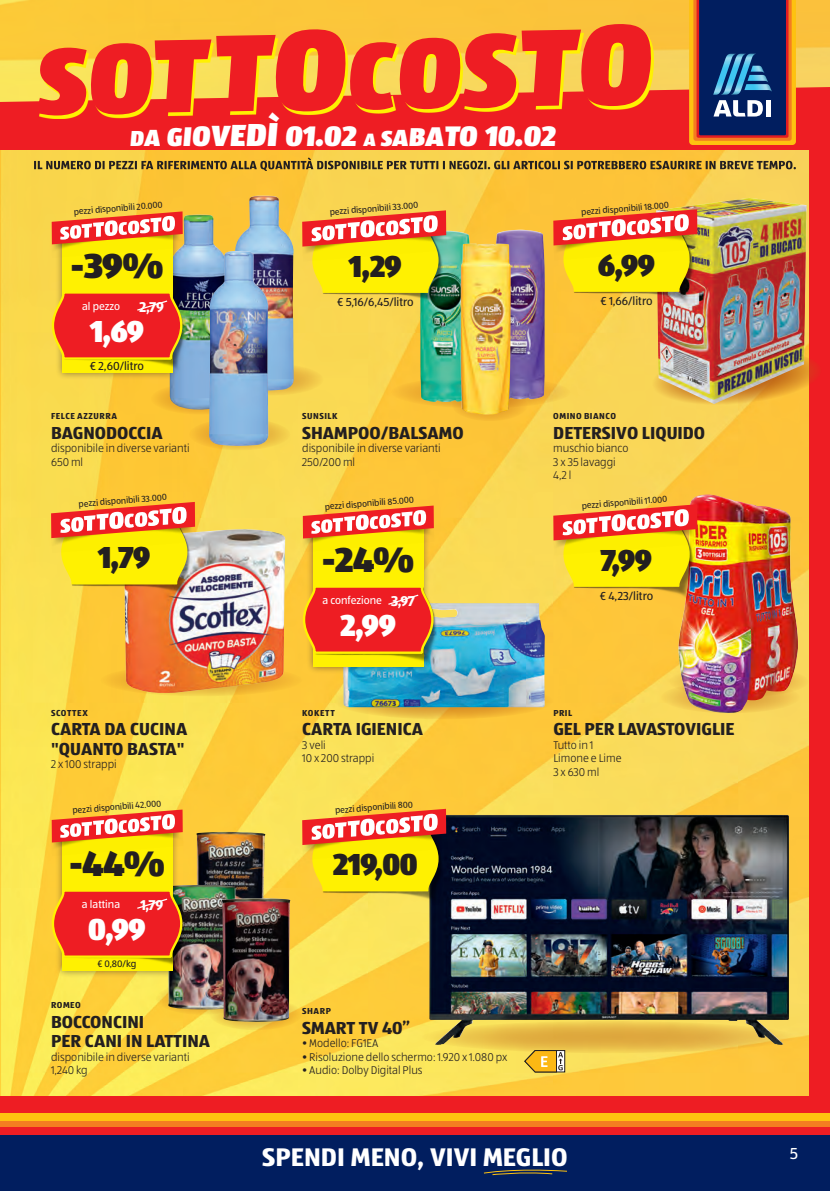
<style>
.page{position:relative;width:830px;height:1191px;background:#fff}
.page>*{position:absolute;margin:0;border:0;box-sizing:border-box;transform-origin:0 0}
.t1{font:900 97.8px "ALDISUEDOT";color:#ee1d23}
.t2{font:900 36px "ALDISUEDOT";color:#231f20}
.t3{font:900 31.5px "ALDISUEDOT";letter-spacing:-.03em;color:#231f20;scale:.95 1}
.t4{font:900 31.5px "ALDISUEDOT";color:#fff;scale:.95 1}
.t5{font:900 29.25px "ALDISUEDOT";color:#fff}
.t6{font:700 26.4px "ALDISUEDOT";color:#fff}
.co_Produktname{font:700 18px "ALDISUEDOT";color:#231f20}
.t7{font:16.5px "ALDISUEDOT";color:#fff}
.t8{font:700 14.7px "ALDISUEDOT";color:#fff;scale:.95 1}
.t9{font:12px "ALDISUEDOT";color:#231f20}
.co_Fliesstext{font:300 11.7px "ALDISUEDOT";color:#231f20}
.t10{font:11.1px "ALDISUEDOT";color:#fff}
.t11{font:9.75px "ALDISUEDOT";color:#231f20}
.Vorpreis{font:9px "ALDISUEDOT";color:#231f20}
.co_Markennamen{font:700 9px "ALDISUEDOT";letter-spacing:.055em;color:#231f20}
.s1{font-size:103.05px}
.s2{font-size:108.15px}
.s3{font-size:113.25px}
.s4{font-size:118.5px}
.s5{font-size:22.5px}
.s6{font-size:24.15px}
.s7{font-size:26.7px}
.s8{font-size:28.05px}
.s9{font-size:30.3px}
.s10{font-size:31.65px}
.s11{font-size:33px}
.s12{font-size:34.35px}
.s13{font-size:18.6px}
</style>
<div class="page">
<div style="left:0;top:0;width:829px;height:1191px;background:#ee1d23"></div>
<img style="left:0;top:151px;width:808px;height:944px">
<img style="left:0;top:0;width:829px;height:102px">
<svg style="left:34px;top:157px;width:761px;height:14px;background:#b89638"></svg>
<img style="left:196px;top:832px;width:69px;height:66px">
<svg style="left:649px;top:347px;width:168px;height:61px"></svg>
<div style="left:668px;top:665px;width:140px;height:32px;background:#f6d157;border-radius:50%"></div>
<div style="left:660px;top:681px;width:139px;height:32px;background:#f4d055;border-radius:50%"></div>
<svg style="left:390px;top:376px;width:180px;height:32px"></svg>
<svg style="left:452px;top:389px;width:75px;height:32px"></svg>
<svg style="left:189px;top:418px;width:101px;height:32px"></svg>
<div style="left:151px;top:383px;width:101px;height:32px;background:#f5ba30;border-radius:50%"></div>
<svg style="left:222px;top:364px;width:101px;height:31px"></svg>
<svg style="left:100px;top:664px;width:202px;height:32px"></svg>
<svg style="left:333px;top:683px;width:220px;height:36px;background:#e6b53f"></svg>
<img style="left:678px;top:494px;width:120px;height:219px">
<svg style="left:156px;top:982px;width:92px;height:33px"></svg>
<svg style="left:421px;top:1020px;width:374px;height:33px;background:#edc64d"></svg>
<svg style="left:209px;top:998px;width:93px;height:32px"></svg>
<img style="left:429px;top:815px;width:359px;height:230px">
<img style="left:124px;top:529px;width:161px;height:164px">
<img style="left:420px;top:231px;width:51px;height:171px">
<img style="left:494px;top:230px;width:50px;height:169px">
<img style="left:460px;top:243px;width:50px;height:172px">
<img style="left:234px;top:196px;width:59px;height:194px">
<img style="left:169px;top:215px;width:60px;height:195px">
<img style="left:343px;top:603px;width:201px;height:104px">
<div style="left:55px;top:227px;width:124px;height:153px;background:#231f20;opacity:.5"></div>
<svg style="left:50px;top:211px;width:133px;height:162px"></svg>
<img style="left:209px;top:251px;width:59px;height:195px">
<div style="left:306px;top:521px;width:124px;height:153px;background:#231f20;opacity:.5"></div>
<svg style="left:301px;top:505px;width:133px;height:162px"></svg>
<img style="left:655px;top:198px;width:151px;height:206px">
<img style="left:312px;top:293px;width:130px;height:13px">
<svg style="left:302px;top:210px;width:144px;height:83px"></svg>
<img style="left:563px;top:292px;width:130px;height:13px">
<svg style="left:553px;top:209px;width:144px;height:83px"></svg>
<img style="left:61px;top:585px;width:130px;height:13px">
<svg style="left:51px;top:502px;width:144px;height:83px"></svg>
<img style="left:312px;top:891px;width:130px;height:13px">
<svg style="left:302px;top:809px;width:144px;height:82px"></svg>
<img style="left:563px;top:587px;width:130px;height:13px">
<svg style="left:553px;top:504px;width:144px;height:83px"></svg>
<svg style="left:524px;top:1050px;width:40px;height:22px"></svg>
<img style="left:167px;top:885px;width:69px;height:125px">
<div style="left:55px;top:825px;width:124px;height:153px;background:#231f20;opacity:.5"></div>
<svg style="left:50px;top:809px;width:133px;height:162px"></svg>
<img style="left:221px;top:898px;width:69px;height:124px">
<div style="left:0;top:1121px;width:829px;height:70px;background:#011e5f"></div>
<div style="left:0;top:1120px;width:829px;height:7px;background:#f47d21"></div>
<div style="left:0;top:1127px;width:829px;height:7px;background:#ee1d23"></div>
<div style="left:0;top:1113px;width:829px;height:7px;background:#fec210"></div>
<svg style="left:483px;top:1169px;width:84px;height:6px"></svg>
<svg style="left:40px;top:27px;width:614px;height:92px;background:#faca1e"></svg>
<svg style="left:688px;top:0;width:107px;height:145px;background:#4e4252"></svg>
<img style="left:735px;top:54px;width:20px;height:41px">
<img style="left:712px;top:54px;width:23px;height:41px">
<img style="left:750px;top:66px;width:14px;height:7px">
<img style="left:747px;top:75px;width:20px;height:7px">
<img style="left:744px;top:84px;width:27px;height:7px">
<p class="t1" style="left:34px;top:13px;width:616px;rotate:-1deg">S<span class="s1">O</span><span class="s2">T</span><span class="s3">T</span><span class="s4">O</span>C<span class="s1">O</span><span class="s2">S</span><span class="s3">T</span><span class="s4">O</span></p>
<p class="t5" style="left:130px;top:115px;width:430px"><span class="s5">D</span><span class="s6">A</span> <span class="s7">G</span><span class="s8">I</span>O<span class="s9">V</span><span class="s10">E</span><span class="s11">D</span><span class="s12">Ì</span> 01.02 <span class="s13">A</span> <span class="s5">S</span><span class="s6">A</span><span class="s7">B</span><span class="s8">A</span>TO 10.02</p>
<p class="Vorpreis" style="left:73px;top:206px;width:90px;rotate:-5deg">pezzi disponibili 20.000</p>
<p class="t2" style="left:70px;top:240px;width:94px">-39%</p>
<p class="t10" style="left:82px;top:299px;width:39px">al pezzo</p>
<p class="t8" style="left:139px;top:297px;width:27px">2,79</p>
<p class="t4" style="left:90px;top:309px;width:58px">1,69</p>
<p class="t9" style="left:90px;top:358px;width:55px">€ 2,60/litro</p>
<p class="co_Markennamen" style="left:51px;top:410px;width:68px">FELCE AZZURRA</p>
<p class="co_Produktname" style="left:51px;top:420px;width:113px">BAGNODOCCIA</p>
<p class="co_Fliesstext" style="left:51px;top:441px;width:140px">disponibile in diverse varianti</p>
<p class="co_Fliesstext" style="left:51px;top:454px;width:34px">650 ml</p>
<p class="Vorpreis" style="left:78px;top:498px;width:90px;rotate:-5deg">pezzi disponibili 33.000</p>
<p class="t3" style="left:98px;top:535px;width:57px">1,79</p>
<p class="co_Markennamen" style="left:51px;top:706px;width:38px">SCOTTEX</p>
<p class="co_Produktname" style="left:51px;top:717px;width:138px">CARTA DA CUCINA</p>
<p class="co_Produktname" style="left:51px;top:736px;width:135px">"QUANTO BASTA"</p>
<p class="co_Fliesstext" style="left:51px;top:757px;width:67px">2 x 100 strappi</p>
<p class="Vorpreis" style="left:72px;top:805px;width:90px;rotate:-5deg">pezzi disponibili 42.000</p>
<p class="t2" style="left:69px;top:838px;width:97px">-44%</p>
<p class="t10" style="left:82px;top:897px;width:40px">a lattina</p>
<p class="t8" style="left:140px;top:895px;width:26px">1,79</p>
<p class="t4" style="left:88px;top:907px;width:62px">0,99</p>
<p class="t11" style="left:97px;top:957px;width:40px">€ 0,80/kg</p>
<p class="co_Markennamen" style="left:51px;top:998px;width:31px">ROMEO</p>
<p class="co_Produktname" style="left:51px;top:1009px;width:95px">BOCCONCINI</p>
<p class="co_Produktname" style="left:51px;top:1028px;width:161px">PER CANI IN LATTINA</p>
<p class="co_Fliesstext" style="left:51px;top:1049px;width:140px">disponibile in diverse varianti</p>
<p class="co_Fliesstext" style="left:51px;top:1062px;width:38px">1,240 kg</p>
<p class="Vorpreis" style="left:329px;top:207px;width:90px;rotate:-5deg">pezzi disponibili 33.000</p>
<p class="t3" style="left:349px;top:244px;width:57px">1,29</p>
<p class="t9" style="left:337px;top:294px;width:78px">€ 5,16/6,45/litro</p>
<p class="co_Markennamen" style="left:302px;top:410px;width:37px">SUNSILK</p>
<p class="co_Produktname" style="left:302px;top:420px;width:163px">SHAMPOO/BALSAMO</p>
<p class="co_Fliesstext" style="left:302px;top:441px;width:140px">disponibile in diverse varianti</p>
<p class="co_Fliesstext" style="left:302px;top:454px;width:54px">250/200 ml</p>
<p class="Vorpreis" style="left:324px;top:501px;width:91px;rotate:-5deg">pezzi disponibili 85.000</p>
<p class="t2" style="left:322px;top:534px;width:94px">-24%</p>
<p class="t10" style="left:322px;top:593px;width:61px">a confezione</p>
<p class="t8" style="left:391px;top:591px;width:27px">3,97</p>
<p class="t4" style="left:340px;top:603px;width:60px">2,99</p>
<p class="co_Markennamen" style="left:302px;top:706px;width:34px">KOKETT</p>
<p class="co_Produktname" style="left:302px;top:717px;width:122px">CARTA IGIENICA</p>
<p class="co_Fliesstext" style="left:302px;top:737px;width:25px">3 veli</p>
<p class="co_Fliesstext" style="left:302px;top:751px;width:74px">10 x 200 strappi</p>
<p class="Vorpreis" style="left:334px;top:805px;width:79px;rotate:-5deg">pezzi disponibili 800</p>
<h3 class="t3" style="left:333px;top:842px;width:90px">219,00</h3>
<p class="Vorpreis" style="left:580px;top:207px;width:89px;rotate:-5deg">pezzi disponibili 18.000</p>
<h3 class="t3" style="left:597px;top:243px;width:62px">6,99</h3>
<p class="t9" style="left:600px;top:293px;width:53px">€ 1,66/litro</p>
<p class="co_Markennamen" style="left:553px;top:410px;width:64px">OMINO BIANCO</p>
<p class="co_Produktname" style="left:553px;top:420px;width:153px">DETERSIVO LIQUIDO</p>
<p class="co_Fliesstext" style="left:553px;top:441px;width:77px">muschio bianco</p>
<p class="co_Fliesstext" style="left:553px;top:454px;width:64px">3 x 35 lavaggi</p>
<p class="co_Fliesstext" style="left:553px;top:468px;width:20px">4,2 l</p>
<p class="Vorpreis" style="left:581px;top:500px;width:87px;rotate:-5deg">pezzi disponibili 11.000</p>
<h3 class="t3" style="left:600px;top:538px;width:55px">7,99</h3>
<p class="t9" style="left:599px;top:588px;width:55px">€ 4,23/litro</p>
<p class="co_Markennamen" style="left:553px;top:706px;width:20px">PRIL</p>
<p class="co_Produktname" style="left:553px;top:717px;width:182px">GEL PER LAVASTOVIGLIE</p>
<p class="co_Fliesstext" style="left:553px;top:737px;width:42px">Tutto in 1</p>
<p class="co_Fliesstext" style="left:553px;top:751px;width:70px">Limone e Lime</p>
<p class="co_Fliesstext" style="left:553px;top:764px;width:47px">3 x 630 ml</p>
<p class="co_Markennamen" style="left:302px;top:1004px;width:30px">SHARP</p>
<p class="co_Produktname" style="left:302px;top:1015px;width:109px">SMART TV 40’’</p>
<p class="co_Fliesstext" style="left:302px;top:1035px;width:78px">• Modello: FG1EA</p>
<p class="co_Fliesstext" style="left:302px;top:1049px;width:206px">• Risoluzione dello schermo: 1.920 x 1.080 px</p>
<p class="co_Fliesstext" style="left:302px;top:1062px;width:122px">• Audio: Dolby Digital Plus</p>
<p class="t6" style="left:262px;top:1139px;width:307px">SPENDI MENO, VIVI MEGLIO</p>
<p class="t7" style="left:789px;top:1142px;width:10px">5</p>
</div>
